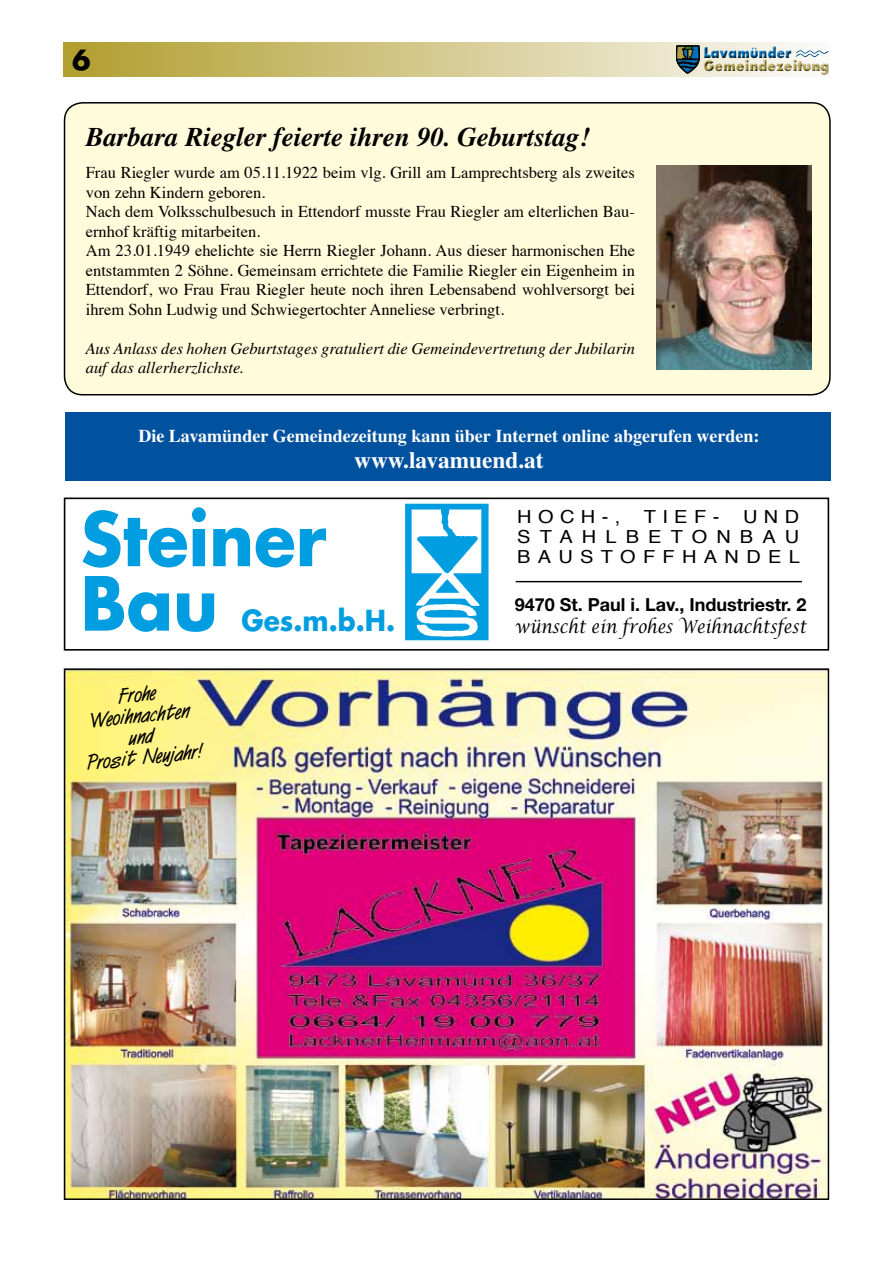
<style>
.page{position:relative;width:893px;height:1263px;background:#fff}
.page>*{position:absolute;margin:0;border:0;box-sizing:border-box;transform-origin:0 0}
.t1{font:700 72.45px/64.5px "Futura";color:#009ee0;scale:.94 1}
.t2{font:700 28.2px "Futura";color:#009ee0;scale:.94 1}
.t3{font:italic 700 27px "Times";color:#000}
.t4{font:700 27px "Futura";color:#000}
.t5{font:700 23.4px "Times";color:#fff}
.t6{font:700 21px/21px "Van Dijk ITC";color:#000;text-align:center}
.t7{font:700 18px "Times";color:#fff}
.t8{font:18px/19.8px "Helvetica";letter-spacing:.365em;color:#000;text-align:justify;scale:1.11 1}
.t9{font:700 18px "Helvetica Neue LT Std";color:#000}
.t10{font:italic 18px "Lucida Calligraphy";color:#000;scale:.88 1}
.t11{font:16.5px/19.5px "Times";color:#000}
.t12{font:italic 16.5px/19.5px "Times";color:#000}
.t13{font:800 14.4px "Futura";color:#b1a048;scale:.87 1}
.t14{font:800 14.4px "Futura";color:#0070b8;scale:.87 1}
</style>
<div class="page">
<svg style="left:64px;top:43px;width:744px;height:34px;background:#cfc380"></svg>
<svg style="left:676px;top:46px;width:24px;height:27px"></svg>
<div style="left:702px;top:44px;width:91px;height:15px;background:#f3f1e4"></div>
<div style="left:702px;top:45px;width:92px;height:15px;background:#000;opacity:.75"></div>
<div style="left:701px;top:57px;width:129px;height:18px;background:#fff;opacity:.75"></div>
<div style="left:702px;top:58px;width:129px;height:19px;background:#000;opacity:.75"></div>
<div style="left:795px;top:49px;width:35px;height:8px;background:#f9f9f6"></div>
<div style="left:795px;top:50px;width:35px;height:10px;background:#000;opacity:.75"></div>
<div style="left:65px;top:103px;width:765px;height:292px;background:#fffbdb;border-radius:18px"></div>
<div style="left:64px;top:102px;width:767px;height:293px;border:2px solid #000;border-radius:18px"></div>
<img style="left:656px;top:166px;width:155px;height:204px">
<img style="left:67px;top:671px;width:759px;height:526px">
<img style="left:405px;top:504px;width:84px;height:137px">
<div style="left:64px;top:497px;width:765px;height:154px;border:2px solid #000"></div>
<hr style="left:516px;top:581px;width:286px;height:1px;background:#000">
<div style="left:65px;top:412px;width:766px;height:69px;background:#00519e"></div>
<h3 class="t4" style="left:72px;top:42px;width:20px">6</h3>
<p class="t14" style="left:703px;top:43px;width:103px">Lavamünder</p>
<p class="t13" style="left:703px;top:57px;width:146px">Gemeindezeitung</p>
<h3 class="t3" style="left:86px;top:121px;width:506px">Barbara Riegler feierte ihren 90. Geburtstag!</h3>
<p class="t11" style="left:86px;top:161px;width:551px">Frau Riegler wurde am 05.11.1922 beim vlg. Grill am Lamprechtsberg als zweites von zehn Kindern geboren.<br>Nach dem Volksschulbesuch in Ettendorf musste Frau Riegler am elterlichen Bau&shy;ernhof kräftig mitarbeiten.<br>Am 23.01.1949 ehelichte sie Herrn Riegler Johann. Aus dieser harmonischen Ehe entstammten 2 Söhne. Gemeinsam errichtete die Familie Riegler ein Eigenheim in Ettendorf, wo Frau Frau Riegler heute noch ihren Lebensabend wohlversorgt bei ihrem Sohn Ludwig und Schwiegertochter Anneliese verbringt.</p>
<p class="t12" style="left:86px;top:338px;width:551px">Aus Anlass des hohen Geburtstages gratuliert die Gemeindevertretung der Jubilarin auf das allerherzlichste.</p>
<p class="t7" style="left:138px;top:426px;width:623px">Die Lavamünder Gemeindezeitung kann über Internet online abgerufen werden:</p>
<h3 class="t5" style="left:354px;top:446px;width:191px">www.lavamuend.at</h3>
<h1 class="t1" style="left:81px;top:506px;width:263px">Steiner<br>Bau</h1>
<h2 class="t2" style="left:241px;top:601px;width:165px">Ges.m.b.H.</h2>
<p class="t6" style="left:76px;top:691px;width:119px;rotate:-6deg">Frohe<br>Weoihnachten und<br>Prosit Neujahr!</p>
<p class="t8" style="left:517px;top:508px;width:94px">HOCH-,</p>
<p class="t8" style="left:644px;top:508px;width:70px">TIEF-</p>
<p class="t8" style="left:517px;top:508px;width:256px;text-indent:226px">UND STAHLBETONBAU BAUSTOFFHANDEL</p>
<p class="t9" style="left:515px;top:593px;width:293px">9470 St. Paul i. Lav., Industriestr. 2</p>
<p class="t10" style="left:515px;top:616px;width:333px">wünscht ein frohes Weihnachtsfest</p>
</div>
